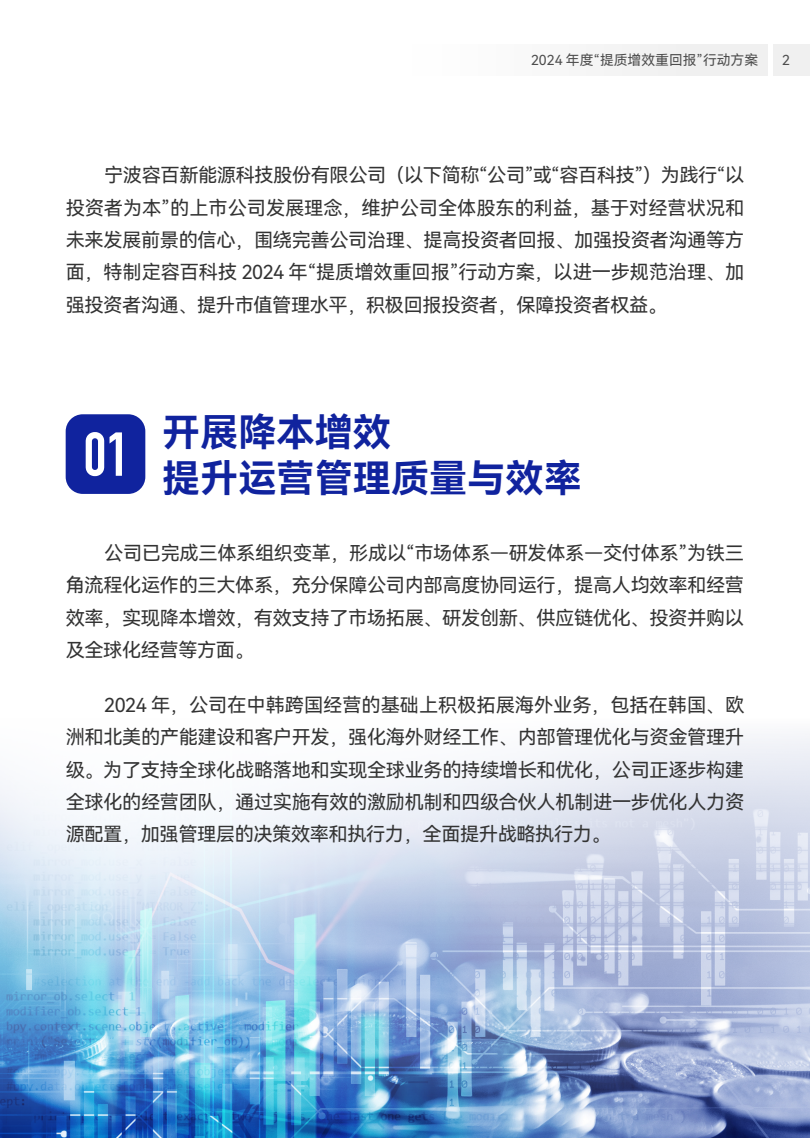
<style>
.page{position:relative;width:810px;height:1138px;background:#fff}
.page>*{position:absolute;margin:0;border:0;box-sizing:border-box;transform-origin:0 0}
.t1{font:700 60.9px "DIN Condensed";color:#fff}
.t2{font:38.15px "Harmony OS Sans SC Bold";color:#10239e}
.t3{font:19.25px/32.4px "Harmony OS Sans SC";letter-spacing:-.02em;color:#333;text-align:justify}
.t4{font:13.83px "Harmony OS Sans SC";color:#4d4d4d}
</style>
<div class="page">
<div style="left:413px;top:44px;width:354px;height:31px;background:#f0f0f0"></div>
<div style="left:773px;top:44px;width:36px;height:31px;background:#f0f0f0"></div>
<img style="left:0;top:734px;width:809px;height:404px">
<div style="left:66px;top:414px;width:79px;height:80px;background:#10239e;border-radius:17px"></div>
<p class="t4" style="left:531px;top:50px;width:228px">2024 年度“提质增效重回报”行动方案</p>
<p class="t4" style="left:782px;top:50px;width:9px">2</p>
<p class="t3" style="left:66px;top:158px;width:680px;text-indent:38px">宁波容百新能源科技股份有限公司（以下简称“公司”或“容百科技”）为践行“以投资者为本”的上市公司发展理念，维护公司全体股东的利益，基于对经营状况和未来发展前景的信心，围绕完善公司治理、提高投资者回报、加强投资者沟通等方面，特制定容百科技 2024 年“提质增效重回报”行动方案，以进一步规范治理、加强投资者沟通、提升市值管理水平，积极回报投资者，保障投资者权益。</p>
<p class="t1" style="left:84px;top:413px;width:47px">01</p>
<p class="t2" style="left:162px;top:406px;width:230px">开展降本增效</p>
<p class="t2" style="left:162px;top:452px;width:421px">提升运营管理质量与效率</p>
<p class="t3" style="left:66px;top:536px;width:680px;text-indent:38px">公司已完成三体系组织变革，形成以“市场体系—研发体系—交付体系”为铁三角流程化运作的三大体系，充分保障公司内部高度协同运行，提高人均效率和经营效率，实现降本增效，有效支持了市场拓展、研发创新、供应链优化、投资并购以及全球化经营等方面。</p>
<p class="t3" style="left:66px;top:688px;width:680px;text-indent:38px">2024 年，公司在中韩跨国经营的基础上积极拓展海外业务，包括在韩国、欧洲和北美的产能建设和客户开发，强化海外财经工作、内部管理优化与资金管理升级。为了支持全球化战略落地和实现全球业务的持续增长和优化，公司正逐步构建全球化的经营团队，通过实施有效的激励机制和四级合伙人机制进一步优化人力资源配置，加强管理层的决策效率和执行力，全面提升战略执行力。</p>
</div>
